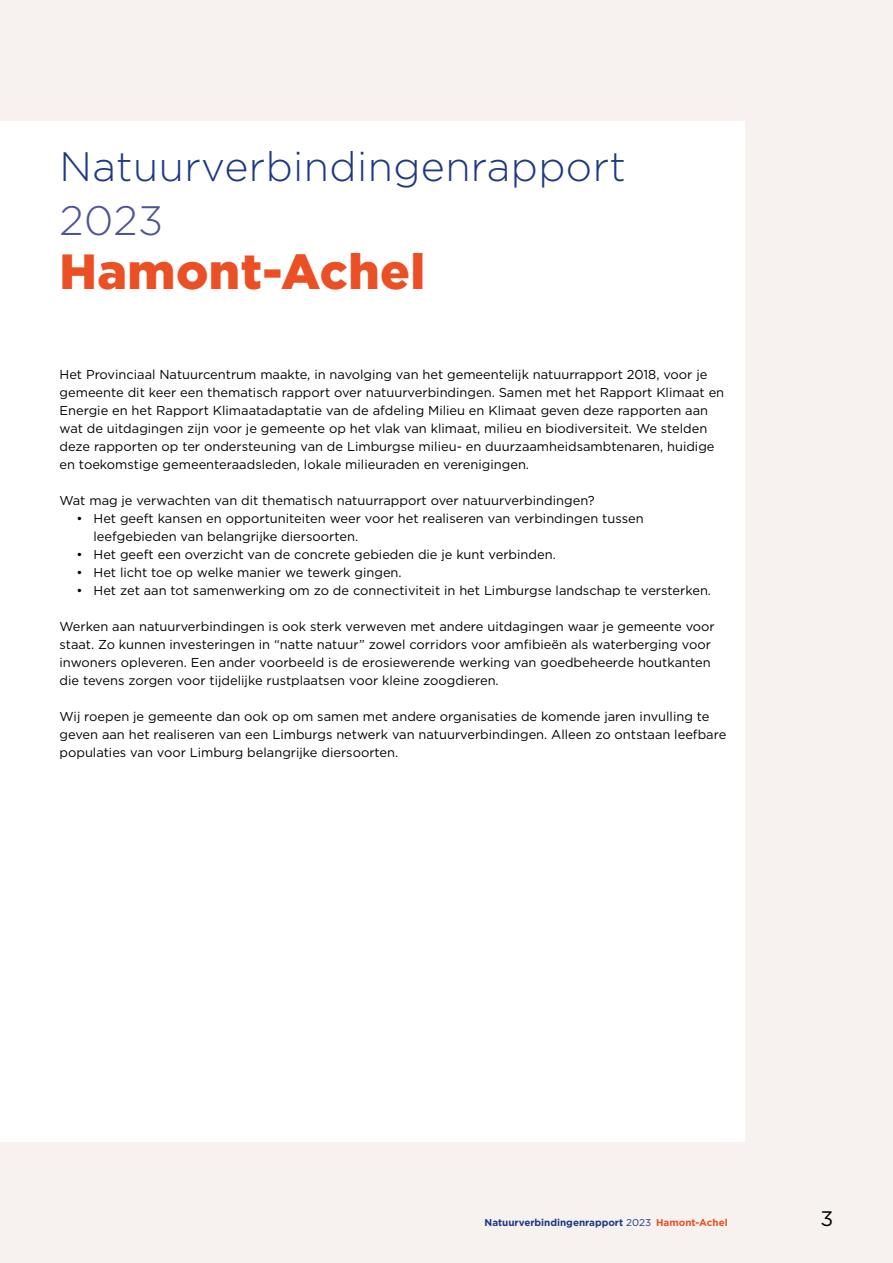
<style>
.page{position:relative;width:893px;height:1263px;background:#f7f1ef}
.page>*{position:absolute;margin:0;border:0;box-sizing:border-box;transform-origin:0 0}
.t1{font:900 49.35px "Gotham";letter-spacing:.01em;color:#eb5025}
.t2{font:300 41.1px/54px "Gotham";letter-spacing:.01em;color:#1d3983}
.t3{font:21px "Gotham";color:#000}
.Tekst_1_kolom_-recht{font:12.9px/18px "Gotham";color:#000}
.t4{font:700 9.9px "Gotham";color:#1d3983}
.s1{color:#4f5496}
.s2{font-weight:400}
.s3{color:#eb5025}
</style>
<div class="page">
<div style="left:0;top:121px;width:745px;height:1021px;background:#fff"></div>
<p class="t2" style="left:60px;top:139px;width:568px">Natuurverbindingenrapport<br><span class="s1">2023</span></p>
<p class="t1" style="left:60px;top:238px;width:367px">Hamont-Achel</p>
<p class="Tekst_1_kolom_-recht" style="left:60px;top:365px;width:666px">Het Provinciaal Natuurcentrum maakte, in navolging van het gemeentelijk natuurrapport 2018, voor je gemeente dit keer een thematisch rapport over natuurverbindingen. Samen met het Rapport Klimaat en Energie en het Rapport Klimaatadaptatie van de afdeling Milieu en Klimaat geven deze rapporten aan wat de uitdagingen zijn voor je gemeente op het vlak van klimaat, milieu en biodiversiteit. We stelden deze rapporten op ter ondersteuning van de Limburgse milieu- en duurzaamheidsambtenaren, huidige en toekomstige gemeenteraadsleden, lokale milieuraden en verenigingen.</p>
<p class="Tekst_1_kolom_-recht" style="left:60px;top:491px;width:537px">Wat mag je verwachten van dit thematisch natuurrapport over natuurverbindingen?</p>
<p class="Tekst_1_kolom_-recht" style="left:94px;top:509px;width:552px;text-indent:-17px">• Het geeft kansen en opportuniteiten weer voor het realiseren van verbindingen tussen leefgebieden van belangrijke diersoorten.</p>
<p class="Tekst_1_kolom_-recht" style="left:77px;top:545px;width:481px">• Het geeft een overzicht van de concrete gebieden die je kunt verbinden.</p>
<p class="Tekst_1_kolom_-recht" style="left:77px;top:563px;width:327px">• Het licht toe op welke manier we tewerk gingen.</p>
<p class="Tekst_1_kolom_-recht" style="left:77px;top:581px;width:636px">• Het zet aan tot samenwerking om zo de connectiviteit in het Limburgse landschap te versterken.</p>
<p class="Tekst_1_kolom_-recht" style="left:60px;top:617px;width:657px">Werken aan natuurverbindingen is ook sterk verweven met andere uitdagingen waar je gemeente voor staat. Zo kunnen investeringen in “natte natuur” zowel corridors voor amfibieën als waterberging voor inwoners opleveren. Een ander voorbeeld is de erosiewerende werking van goedbeheerde houtkanten die tevens zorgen voor tijdelijke rustplaatsen voor kleine zoogdieren.</p>
<p class="Tekst_1_kolom_-recht" style="left:60px;top:707px;width:668px">Wij roepen je gemeente dan ook op om samen met andere organisaties de komende jaren invulling te geven aan het realiseren van een Limburgs netwerk van natuurverbindingen. Alleen zo ontstaan leefbare populaties van voor Limburg belangrijke diersoorten.</p>
<p class="t4" style="left:485px;top:1215px;width:245px">Natuurverbindingenrapport <span class="s2">2023</span> <span class="s3">Hamont-Achel</span></p>
<h3 class="t3" style="left:821px;top:1205px;width:14px">3</h3>
</div>
